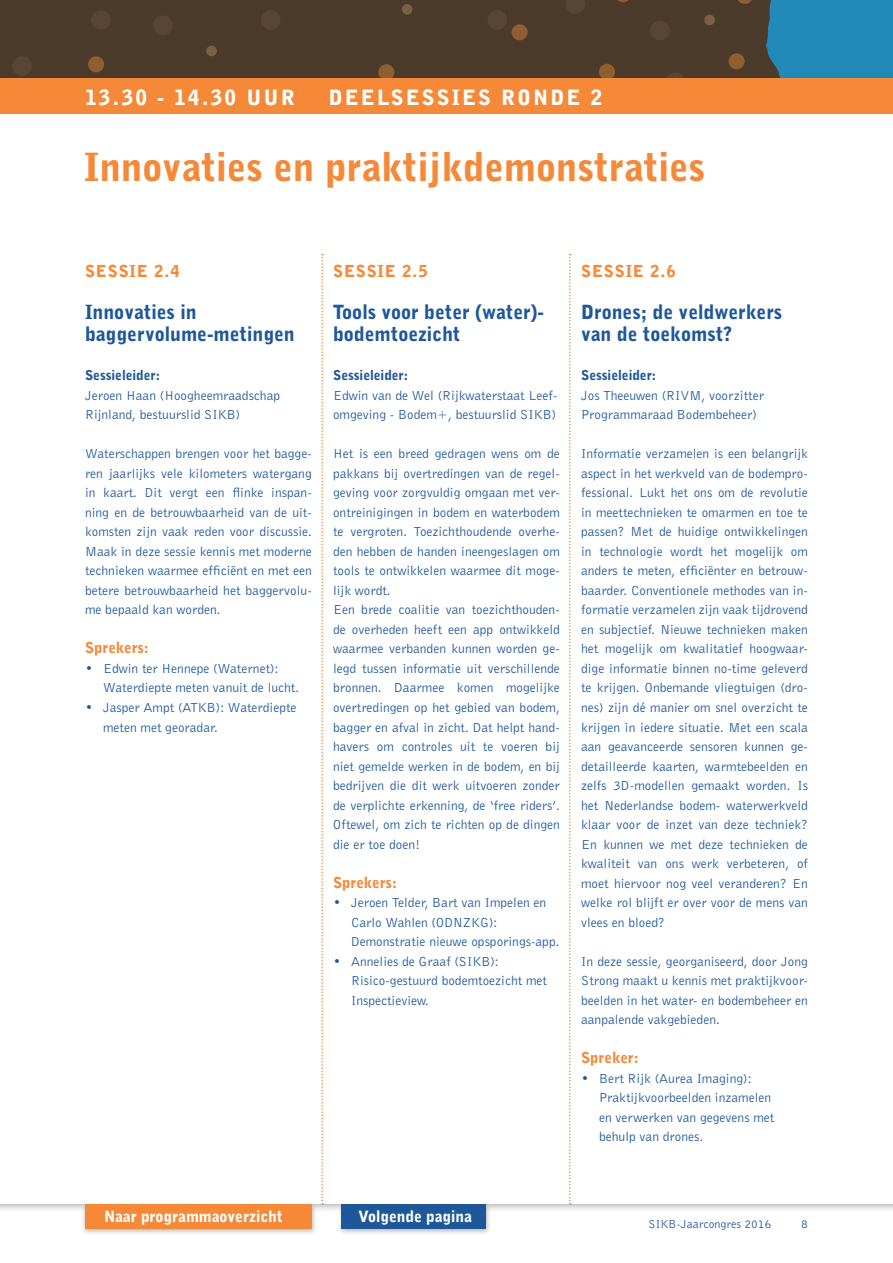
<style>
.page{position:relative;width:893px;height:1263px;background:#fff}
.page>*{position:absolute;margin:0;border:0;box-sizing:border-box;transform-origin:0 0}
.TUSSEN{font:900 38.7px "Bell Gothic BT";color:#f58938}
.TUSSEN-2{font:900 21px "Bell Gothic BT";letter-spacing:.1em;color:#fff}
.KOP_SESSIE{font:900 19.5px/22.5px "Bell Gothic BT";color:#1e589a}
.BOLD{font:900 16.5px "Bell Gothic BT";letter-spacing:.05em;color:#f58938}
.TUSSEN-3{font:900 15.45px "Bell Gothic BT";color:#fff}
.SPREKERS{font:900 15px "Bell Gothic BT";color:#f58938}
.PLAT_SESSIE{font:13.5px/19.5px "Bell Gothic BT";color:#1e589a}
.PLAT_SESSIE-2{font:900 13.5px "Bell Gothic BT";color:#1e589a}
.t1{font:12px "Bell Gothic BT";color:#1e589a}
</style>
<div class="page">
<div style="left:0;top:1202px;width:893px;height:61px;background:#231f20;opacity:.4"></div>
<svg style="left:321px;top:254px;width:2px;height:950px"></svg>
<svg style="left:569px;top:254px;width:2px;height:950px"></svg>
<div style="left:81px;top:1202px;width:236px;height:33px;background:#231f20;opacity:.3"></div>
<div style="left:85px;top:1204px;width:227px;height:25px;background:#f58938"></div>
<div style="left:338px;top:1202px;width:153px;height:33px;background:#231f20;opacity:.3"></div>
<div style="left:341px;top:1204px;width:145px;height:25px;background:#1e589a"></div>
<div style="left:0;top:0;width:735px;height:78px;background:#4c3a2a"></div>
<div style="left:206px;top:46px;width:11px;height:10px;background:#7c6045;border-radius:50%"></div>
<div style="left:402px;top:4px;width:10px;height:11px;background:#644d37;border-radius:50%"></div>
<div style="left:704px;top:15px;width:11px;height:10px;background:#7c6045;border-radius:50%"></div>
<div style="left:12px;top:56px;width:20px;height:20px;background:#584532;border-radius:50%"></div>
<div style="left:91px;top:10px;width:20px;height:20px;background:#584532;border-radius:50%"></div>
<div style="left:261px;top:10px;width:19px;height:20px;background:#584532;border-radius:50%"></div>
<div style="left:487px;top:10px;width:20px;height:20px;background:#584532;border-radius:50%"></div>
<div style="left:650px;top:21px;width:20px;height:19px;background:#584532;border-radius:50%"></div>
<svg style="left:400px;top:0;width:185px;height:14px;background:#4e3c2b"></svg>
<svg style="left:666px;top:72px;width:19px;height:6px"></svg>
<div style="left:599px;top:64px;width:16px;height:16px;background:#8d5f32;border-radius:50%"></div>
<div style="left:728px;top:53px;width:17px;height:16px;background:#8d5f32;border-radius:50%"></div>
<svg style="left:735px;top:0;width:158px;height:78px;background:#2b7898"></svg>
<svg style="left:615px;top:0;width:16px;height:2px"></svg>
<div style="left:88px;top:56px;width:16px;height:16px;background:#8d5f32;border-radius:50%"></div>
<div style="left:512px;top:24px;width:16px;height:16px;background:#8d5f32;border-radius:50%"></div>
<div style="left:378px;top:64px;width:16px;height:16px;background:#8d5f32;border-radius:50%"></div>
<div style="left:153px;top:15px;width:20px;height:20px;background:#584532;border-radius:50%"></div>
<div style="left:0;top:78px;width:893px;height:35px;background:#f58938"></div>
<p class="TUSSEN-2" style="left:85px;top:84px;width:211px">13.30 - 14.30 UUR</p>
<p class="TUSSEN-2" style="left:329px;top:84px;width:275px">DEELSESSIES RONDE 2</p>
<p class="TUSSEN" style="left:84px;top:142px;width:622px">Innovaties en praktijkdemonstraties</p>
<p class="BOLD" style="left:85px;top:261px;width:96px">SESSIE 2.4</p>
<p class="KOP_SESSIE" style="left:85px;top:300px;width:113px">Innovaties in</p>
<p class="KOP_SESSIE" style="left:85px;top:323px;width:211px">baggervolume-metingen</p>
<p class="PLAT_SESSIE-2" style="left:85px;top:367px;width:77px">Sessieleider:</p>
<p class="PLAT_SESSIE" style="left:85px;top:385px;width:197px">Jeroen Haan (Hoogheemraadschap<br>Rijnland, bestuurslid SIKB)</p>
<p class="PLAT_SESSIE" style="left:85px;top:444px;width:228px;text-align:justify">Waterschappen brengen voor het bagge&shy;ren jaarlijks vele kilometers watergang in kaart. Dit vergt een flinke inspan&shy;ning en de betrouwbaarheid van de uit&shy;komsten zijn vaak reden voor discussie.<br>Maak in deze sessie kennis met moderne technieken waarmee efficiënt en met een betere betrouwbaarheid het baggervolu&shy;me bepaald kan worden.</p>
<p class="SPREKERS" style="left:85px;top:639px;width:65px">Sprekers:</p>
<p class="PLAT_SESSIE" style="left:103px;top:658px;width:198px;text-indent:-18px">• Edwin ter Hennepe (Waternet):<br>Waterdiepte meten vanuit de lucht.</p>
<p class="PLAT_SESSIE" style="left:103px;top:697px;width:195px;text-indent:-18px">• Jasper Ampt (ATKB): Waterdiepte meten met georadar.</p>
<p class="BOLD" style="left:333px;top:261px;width:96px">SESSIE 2.5</p>
<p class="KOP_SESSIE" style="left:333px;top:300px;width:212px">Tools voor beter (water)-</p>
<p class="KOP_SESSIE" style="left:333px;top:323px;width:129px">bodemtoezicht</p>
<p class="PLAT_SESSIE-2" style="left:333px;top:367px;width:77px">Sessieleider:</p>
<p class="PLAT_SESSIE" style="left:333px;top:385px;width:226px">Edwin van de Wel (Rijkwaterstaat Leef&shy;omgeving - Bodem+, bestuurslid SIKB)</p>
<p class="PLAT_SESSIE" style="left:333px;top:444px;width:228px;text-align:justify">Het is een breed gedragen wens om de pakkans bij overtredingen van de regel&shy;geving voor zorgvuldig omgaan met ver&shy;ontreinigingen in bodem en waterbodem te vergroten. Toezichthoudende overhe&shy;den hebben de handen ineengeslagen om tools te ontwikkelen waarmee dit moge&shy;lijk wordt.</p>
<p class="PLAT_SESSIE" style="left:333px;top:600px;width:228px;text-align:justify">Een brede coalitie van toezichthouden&shy;de overheden heeft een app ontwikkeld waarmee verbanden kunnen worden ge&shy;legd tussen informatie uit verschillende bronnen. Daarmee komen mogelijke overtredingen op het gebied van bodem, bagger en afval in zicht. Dat helpt hand&shy;havers om controles uit te voeren bij niet gemelde werken in de bodem, en bij bedrijven die dit werk uitvoeren zonder de verplichte erkenning, de ‘free riders’.<br>Oftewel, om zich te richten op de dingen die er toe doen!</p>
<p class="SPREKERS" style="left:333px;top:873px;width:65px">Sprekers:</p>
<p class="PLAT_SESSIE" style="left:351px;top:892px;width:210px;text-indent:-18px">• Jeroen Telder, Bart van Impelen en<br>Carlo Wahlen (ODNZKG):<br>Demonstratie nieuwe opsporings-app.</p>
<p class="PLAT_SESSIE" style="left:351px;top:951px;width:197px;text-indent:-18px">• Annelies de Graaf (SIKB):<br>Risico-gestuurd bodemtoezicht met<br>Inspectieview.</p>
<p class="BOLD" style="left:581px;top:261px;width:96px">SESSIE 2.6</p>
<p class="KOP_SESSIE" style="left:581px;top:300px;width:203px">Drones; de veldwerkers van de toekomst?</p>
<p class="PLAT_SESSIE-2" style="left:581px;top:367px;width:77px">Sessieleider:</p>
<p class="PLAT_SESSIE" style="left:581px;top:385px;width:184px">Jos Theeuwen (RIVM, voorzitter</p>
<p class="PLAT_SESSIE" style="left:581px;top:405px;width:177px">Programmaraad Bodembeheer)</p>
<p class="PLAT_SESSIE" style="left:581px;top:444px;width:228px;text-align:justify">Informatie verzamelen is een belangrijk aspect in het werkveld van de bodempro&shy;fessional. Lukt het ons om de revolutie in meettechnieken te omarmen en toe te passen? Met de huidige ontwikkelingen in technologie wordt het mogelijk om anders te meten, efficiënter en betrouw&shy;baarder. Conventionele methodes van in&shy;formatie verzamelen zijn vaak tijdrovend en subjectief. Nieuwe technieken maken het mogelijk om kwalitatief hoogwaar&shy;dige informatie binnen no-time geleverd te krijgen. Onbemande vliegtuigen (dro&shy;nes) zijn dé manier om snel overzicht te krijgen in iedere situatie. Met een scala aan geavanceerde sensoren kunnen ge&shy;detailleerde kaarten, warmtebeelden en zelfs 3D-modellen gemaakt worden. Is het Nederlandse bodem- waterwerkveld klaar voor de inzet van deze techniek?<br>En kunnen we met deze technieken de kwaliteit van ons werk verbeteren, of moet hiervoor nog veel veranderen? En welke rol blijft er over voor de mens van vlees en bloed?</p>
<p class="PLAT_SESSIE" style="left:581px;top:951px;width:228px;text-align:justify">In deze sessie, georganiseerd, door Jong Strong maakt u kennis met praktijkvoor&shy;beelden in het water- en bodembeheer en aanpalende vakgebieden.</p>
<p class="SPREKERS" style="left:581px;top:1048px;width:59px">Spreker:</p>
<p class="PLAT_SESSIE" style="left:599px;top:1068px;width:177px;text-indent:-18px">• Bert Rijk (Aurea Imaging):<br>Praktijkvoorbeelden inzamelen en verwerken van gegevens met behulp van drones.</p>
<p class="TUSSEN-3" style="left:104px;top:1206px;width:180px">Naar programmaoverzicht</p>
<p class="TUSSEN-3" style="left:359px;top:1206px;width:115px">Volgende pagina</p>
<p class="t1" style="left:648px;top:1216px;width:124px">SIKB-Jaarcongres 2016</p>
<p class="t1" style="left:801px;top:1216px;width:8px">8</p>
</div>
